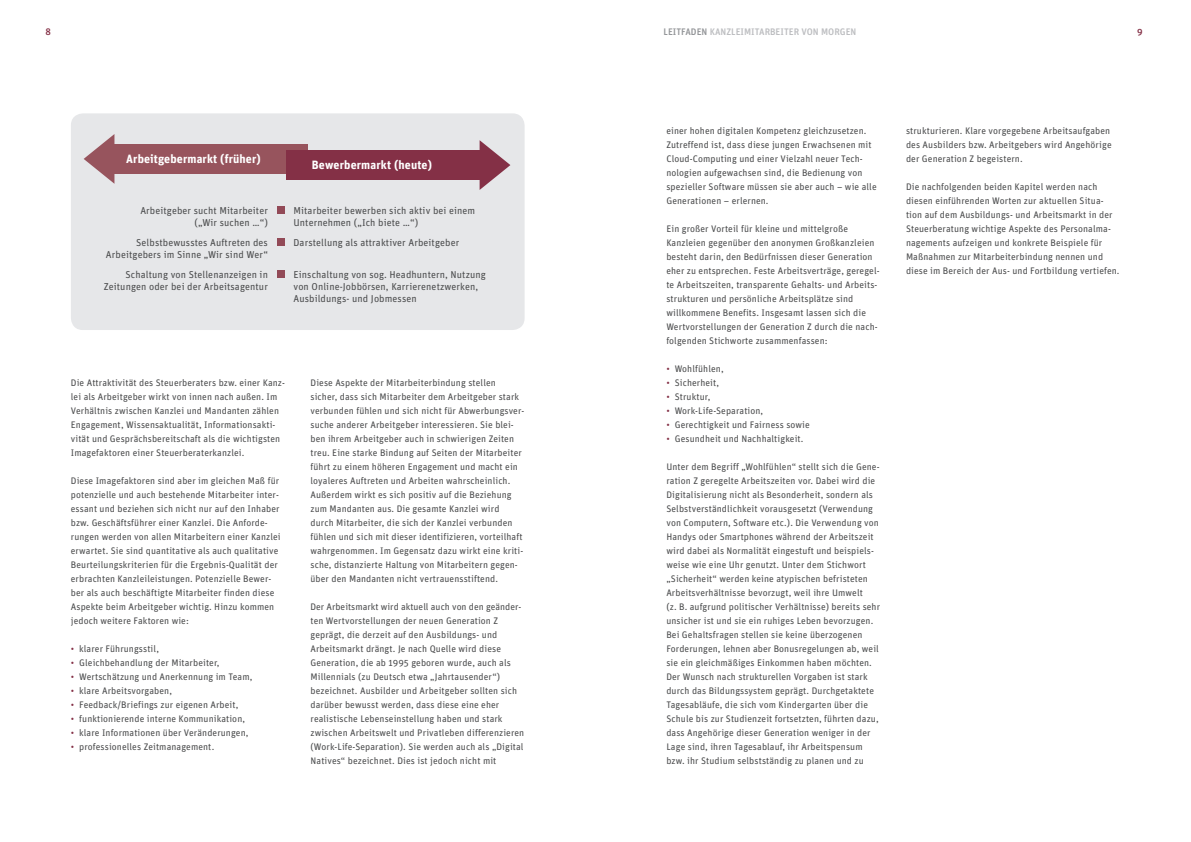
<style>
.page{position:relative;width:1191px;height:842px;background:#fff}
.page>*{position:absolute;margin:0;border:0;box-sizing:border-box;transform-origin:0 0}
.Fließtext_schwarz{font:700 12px "Unit";letter-spacing:.01em;color:#fff}
.Fließtext_schwarz-2{font:10px "Unit";letter-spacing:.01em;color:#4b4c4d}
.Fließtext_schwarz-3{font:9.5px/14px "Unit";letter-spacing:.01em;color:#4b4c4d}
.t1{font:500 9.5px "Unit";color:#bcbdc0}
.t2{font:500 9.5px "Unit";color:#843046}
.s1{color:#939598}
.s2{color:#843046}
</style>
<div class="page">
<div style="left:71px;top:113px;width:453px;height:217px;background:#e6e7e9;border-radius:12px"></div>
<div style="left:103px;top:144px;width:204px;height:30px;background:#97545d"></div>
<svg style="left:84px;top:134px;width:30px;height:50px"></svg>
<div style="left:286px;top:150px;width:205px;height:30px;background:#843046"></div>
<svg style="left:479px;top:140px;width:31px;height:50px"></svg>
<div style="left:278px;top:207px;width:7px;height:7px;background:#924a57"></div>
<div style="left:278px;top:239px;width:7px;height:7px;background:#924a57"></div>
<div style="left:278px;top:271px;width:7px;height:7px;background:#924a57"></div>
<p class="t2" style="left:45px;top:26px;width:7px">8</p>
<p class="t1" style="left:663px;top:26px;width:194px"><span class="s1">LEITFADEN</span> KANZLEIMITARBEITER VON MORGEN</p>
<p class="t2" style="left:1137px;top:26px;width:7px">9</p>
<p class="Fließtext_schwarz" style="left:126px;top:151px;width:136px">Arbeitgebermarkt (früher)</p>
<p class="Fließtext_schwarz" style="left:312px;top:157px;width:122px">Bewerbermarkt (heute)</p>
<p class="Fließtext_schwarz-2" style="left:140px;top:204px;width:129px">Arbeitgeber sucht Mitarbeiter</p>
<p class="Fließtext_schwarz-2" style="left:194px;top:216px;width:75px">(„Wir suchen …“)</p>
<p class="Fließtext_schwarz-2" style="left:136px;top:236px;width:133px">Selbstbewusstes Auftreten des</p>
<p class="Fließtext_schwarz-2" style="left:106px;top:248px;width:163px">Arbeitgebers im Sinne „Wir sind Wer“</p>
<p class="Fließtext_schwarz-2" style="left:126px;top:268px;width:144px">Schaltung von Stellenanzeigen in</p>
<p class="Fließtext_schwarz-2" style="left:104px;top:280px;width:166px">Zeitungen oder bei der Arbeitsagentur</p>
<p class="Fließtext_schwarz-2" style="left:293px;top:204px;width:183px">Mitarbeiter bewerben sich aktiv bei einem</p>
<p class="Fließtext_schwarz-2" style="left:293px;top:216px;width:126px">Unternehmen („Ich biete …“)</p>
<p class="Fließtext_schwarz-2" style="left:293px;top:236px;width:167px">Darstellung als attraktiver Arbeitgeber</p>
<p class="Fließtext_schwarz-2" style="left:293px;top:268px;width:194px">Einschaltung von sog. Headhuntern, Nutzung</p>
<p class="Fließtext_schwarz-2" style="left:293px;top:280px;width:186px">von Online-Jobbörsen, Karrierenetzwerken,</p>
<p class="Fließtext_schwarz-2" style="left:293px;top:292px;width:125px">Ausbildungs- und Jobmessen</p>
<p class="Fließtext_schwarz-3" style="left:71px;top:376px;width:216px">Die Attraktivität des Steuerberaters bzw. einer Kanz&shy;lei als Arbeitgeber wirkt von innen nach außen. Im Verhältnis zwischen Kanzlei und Mandanten zählen Engagement, Wissensaktualität, Informationsakti&shy;vität und Gesprächsbereitschaft als die wichtigsten Imagefaktoren einer Steuerberaterkanzlei.</p>
<p class="Fließtext_schwarz-3" style="left:71px;top:474px;width:211px">Diese Imagefaktoren sind aber im gleichen Maß für potenzielle und auch bestehende Mitarbeiter inter&shy;essant und beziehen sich nicht nur auf den Inhaber bzw. Geschäftsführer einer Kanzlei. Die Anforde&shy;rungen werden von allen Mitarbeitern einer Kanzlei erwartet. Sie sind quantitative als auch qualitative Beurteilungskriterien für die Ergebnis-Qualität der erbrachten Kanzleileistungen. Potenzielle Bewer&shy;ber als auch beschäftigte Mitarbeiter finden diese Aspekte beim Arbeitgeber wichtig. Hinzu kommen jedoch weitere Faktoren wie:</p>
<p class="Fließtext_schwarz-3" style="left:71px;top:642px;width:90px"><span class="s2">•</span> klarer Führungsstil,</p>
<p class="Fließtext_schwarz-3" style="left:71px;top:656px;width:150px"><span class="s2">•</span> Gleichbehandlung der Mitarbeiter,</p>
<p class="Fließtext_schwarz-3" style="left:71px;top:670px;width:183px"><span class="s2">•</span> Wertschätzung und Anerkennung im Team,</p>
<p class="Fließtext_schwarz-3" style="left:71px;top:684px;width:103px"><span class="s2">•</span> klare Arbeitsvorgaben,</p>
<p class="Fließtext_schwarz-3" style="left:71px;top:698px;width:169px"><span class="s2">•</span> Feedback/Briefings zur eigenen Arbeit,</p>
<p class="Fließtext_schwarz-3" style="left:71px;top:712px;width:176px"><span class="s2">•</span> funktionierende interne Kommunikation,</p>
<p class="Fließtext_schwarz-3" style="left:71px;top:726px;width:179px"><span class="s2">•</span> klare Informationen über Veränderungen,</p>
<p class="Fließtext_schwarz-3" style="left:71px;top:740px;width:145px"><span class="s2">•</span> professionelles Zeitmanagement.</p>
<p class="Fließtext_schwarz-3" style="left:310px;top:376px;width:215px">Diese Aspekte der Mitarbeiterbindung stellen sicher, dass sich Mitarbeiter dem Arbeitgeber stark verbunden fühlen und sich nicht für Abwerbungsver&shy;suche anderer Arbeitgeber interessieren. Sie blei&shy;ben ihrem Arbeitgeber auch in schwierigen Zeiten treu. Eine starke Bindung auf Seiten der Mitarbeiter führt zu einem höheren Engagement und macht ein loyaleres Auftreten und Arbeiten wahrscheinlich.<br>Außerdem wirkt es sich positiv auf die Beziehung zum Mandanten aus. Die gesamte Kanzlei wird durch Mitarbeiter, die sich der Kanzlei verbunden fühlen und sich mit dieser identifizieren, vorteilhaft wahrgenommen. Im Gegensatz dazu wirkt eine kriti&shy;sche, distanzierte Haltung von Mitarbeitern gegen&shy;über den Mandanten nicht vertrauensstiftend.</p>
<p class="Fließtext_schwarz-3" style="left:310px;top:600px;width:212px">Der Arbeitsmarkt wird aktuell auch von den geänder&shy;ten Wertvorstellungen der neuen Generation Z</p>
<p class="Fließtext_schwarz-3" style="left:310px;top:628px;width:215px">geprägt, die derzeit auf den Ausbildungs- und Arbeitsmarkt drängt. Je nach Quelle wird diese Generation, die ab 1995 geboren wurde, auch als Millennials (zu Deutsch etwa „Jahrtausender“) bezeichnet. Ausbilder und Arbeitgeber sollten sich darüber bewusst werden, dass diese eine eher realistische Lebenseinstellung haben und stark zwischen Arbeitswelt und Privatleben differenzieren (Work-Life-Separation). Sie werden auch als „Digital Natives“ bezeichnet. Dies ist jedoch nicht mit</p>
<p class="Fließtext_schwarz-3" style="left:666px;top:124px;width:212px">einer hohen digitalen Kompetenz gleichzusetzen.<br>Zutreffend ist, dass diese jungen Erwachsenen mit Cloud-Computing und einer Vielzahl neuer Tech&shy;nologien aufgewachsen sind, die Bedienung von spezieller Software müssen sie aber auch – wie alle Generationen – erlernen.</p>
<p class="Fließtext_schwarz-3" style="left:666px;top:222px;width:215px">Ein großer Vorteil für kleine und mittelgroße Kanzleien gegenüber den anonymen Großkanzleien besteht darin, den Bedürfnissen dieser Generation eher zu entsprechen. Feste Arbeitsverträge, geregel&shy;te Arbeitszeiten, transparente Gehalts- und Arbeits-</p>
<p class="Fließtext_schwarz-3" style="left:666px;top:292px;width:213px">strukturen und persönliche Arbeitsplätze sind willkommene Benefits. Insgesamt lassen sich die Wertvorstellungen der Generation Z durch die nach&shy;folgenden Stichworte zusammenfassen:</p>
<p class="Fließtext_schwarz-3" style="left:666px;top:362px;width:59px"><span class="s2">•</span> Wohlfühlen,</p>
<p class="Fließtext_schwarz-3" style="left:666px;top:376px;width:54px"><span class="s2">•</span> Sicherheit,</p>
<p class="Fließtext_schwarz-3" style="left:666px;top:390px;width:45px"><span class="s2">•</span> Struktur,</p>
<p class="Fließtext_schwarz-3" style="left:666px;top:404px;width:98px"><span class="s2">•</span> Work-Life-Separation,</p>
<p class="Fließtext_schwarz-3" style="left:666px;top:418px;width:145px"><span class="s2">•</span> Gerechtigkeit und Fairness sowie</p>
<p class="Fließtext_schwarz-3" style="left:666px;top:432px;width:139px"><span class="s2">•</span> Gesundheit und Nachhaltigkeit.</p>
<p class="Fließtext_schwarz-3" style="left:666px;top:460px;width:215px">Unter dem Begriff „Wohlfühlen“ stellt sich die Gene&shy;ration Z geregelte Arbeitszeiten vor. Dabei wird die Digitalisierung nicht als Besonderheit, sondern als Selbstverständlichkeit vorausgesetzt (Verwendung von Computern, Software etc.). Die Verwendung von Handys oder Smartphones während der Arbeitszeit wird dabei als Normalität eingestuft und beispiels&shy;weise wie eine Uhr genutzt. Unter dem Stichwort „Sicherheit“ werden keine atypischen befristeten Arbeitsverhältnisse bevorzugt, weil ihre Umwelt</p>
<p class="Fließtext_schwarz-3" style="left:666px;top:600px;width:215px">(z. B. aufgrund politischer Verhältnisse) bereits sehr unsicher ist und sie ein ruhiges Leben bevorzugen.<br>Bei Gehaltsfragen stellen sie keine überzogenen Forderungen, lehnen aber Bonusregelungen ab, weil sie ein gleichmäßiges Einkommen haben möchten.<br>Der Wunsch nach strukturellen Vorgaben ist stark durch das Bildungssystem geprägt. Durchgetaktete Tagesabläufe, die sich vom Kindergarten über die Schule bis zur Studienzeit fortsetzten, führten dazu, dass Angehörige dieser Generation weniger in der Lage sind, ihren Tagesablauf, ihr Arbeitspensum bzw. ihr Studium selbstständig zu planen und zu</p>
<p class="Fließtext_schwarz-3" style="left:906px;top:124px;width:207px">strukturieren. Klare vorgegebene Arbeitsaufgaben des Ausbilders bzw. Arbeitgebers wird Angehörige der Generation Z begeistern.</p>
<p class="Fließtext_schwarz-3" style="left:906px;top:180px;width:199px">Die nachfolgenden beiden Kapitel werden nach diesen einführenden Worten zur aktuellen Situa-</p>
<p class="Fließtext_schwarz-3" style="left:906px;top:208px;width:215px">tion auf dem Ausbildungs- und Arbeitsmarkt in der Steuerberatung wichtige Aspekte des Personalma&shy;nagements aufzeigen und konkrete Beispiele für Maßnahmen zur Mitarbeiterbindung nennen und diese im Bereich der Aus- und Fortbildung vertiefen.</p>
</div>
